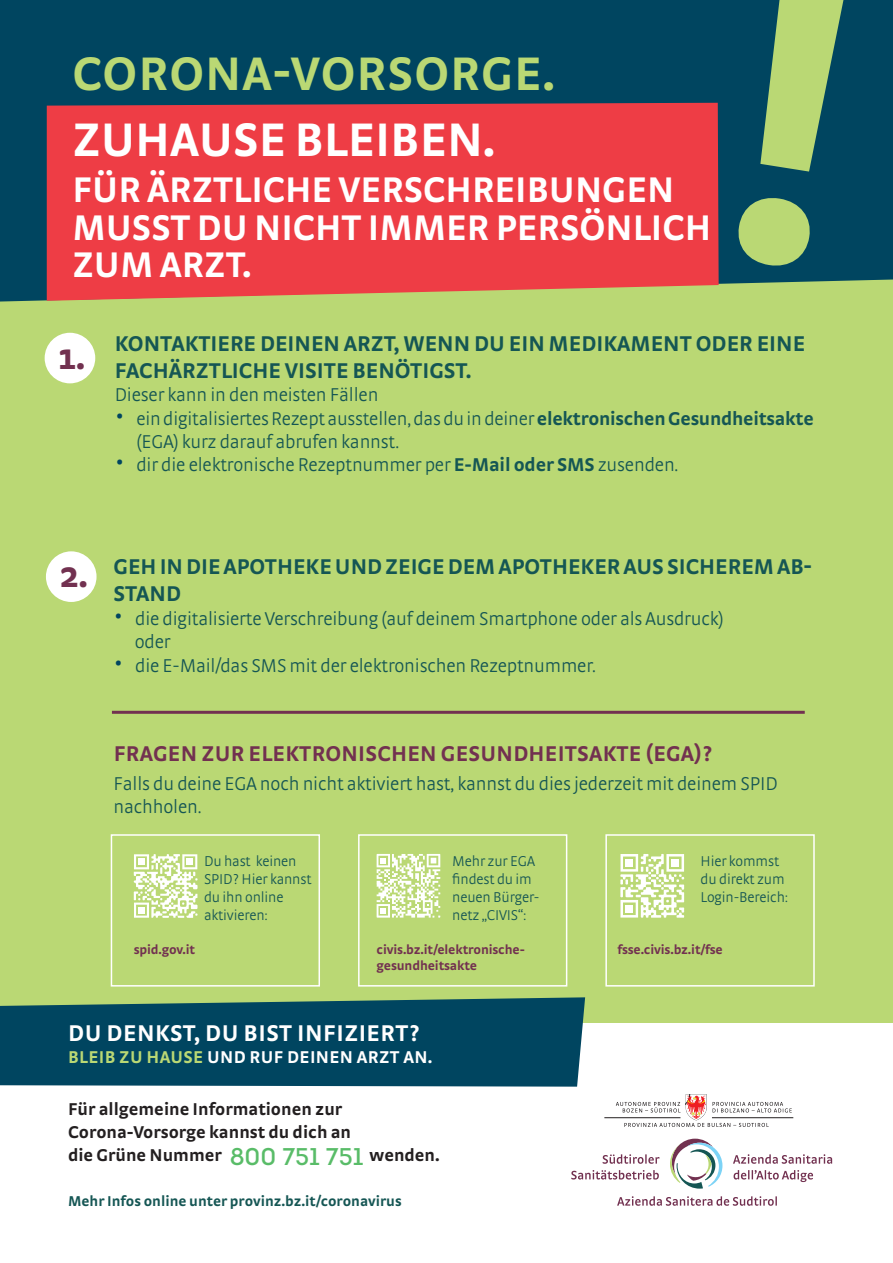
<style>
.page{position:relative;width:893px;height:1263px;background:#fff}
.page>*{position:absolute;margin:0;border:0;box-sizing:border-box;transform-origin:0 0}
.t1{font:700 49.5px "Strada OT";letter-spacing:.02em;color:#bad874}
.t2{font:700 49.5px "Strada OT";color:#fff}
.t3{font:700 37.5px/37.5px "Strada OT";color:#fff}
.t4{font:700 37.5px "Strada OT";color:#723150}
.t5{font:700 24px "Strada OT";letter-spacing:.02em;color:#fff}
.t6{font:700 22.5px/27px "Strada OT";color:#155654}
.t7{font:700 22.5px "Strada OT";letter-spacing:.01em;color:#723150}
.t8{font:300 19.5px/23.4px "Strada OT";letter-spacing:-.01em;color:#155654}
.t9{font:700 18px/23.2px "Strada OT";color:#231f20}
.t10{font:700 18px "Strada OT";letter-spacing:.02em;color:#fff}
.t11{font:300 15px/18px "Strada OT";letter-spacing:-.01em;color:#155654}
.t12{font:700 15px "Strada OT";color:#155654}
.t13{font:700 13.5px/16.2px "Strada OT";letter-spacing:-.01em;color:#723150}
.s1{font-size:30px;color:#004560}
.s2{font-weight:700}
.s3{color:#bad874}
.s4{font-family:"Intro";font-weight:400;font-size:24.15px;color:#59bc68}
</style>
<div class="page">
<div style="left:0;top:0;width:893px;height:1022px;background:#bad874"></div>
<div style="left:0;top:0;width:893px;height:302px;background:#004560"></div>
<div style="left:47px;top:103px;width:672px;height:198px;background:#ee3d45"></div>
<hr style="left:712px;top:1117px;width:81px;height:1px;background:#231f20">
<hr style="left:604px;top:1117px;width:76px;height:1px;background:#231f20">
<svg style="left:733px;top:1154px;width:99px;height:10px"></svg>
<svg style="left:734px;top:1170px;width:79px;height:12px"></svg>
<svg style="left:603px;top:1154px;width:56px;height:10px"></svg>
<svg style="left:571px;top:1170px;width:88px;height:9px"></svg>
<svg style="left:617px;top:1196px;width:160px;height:10px"></svg>
<svg style="left:670px;top:1139px;width:52px;height:49px"></svg>
<svg style="left:616px;top:1094px;width:176px;height:33px"></svg>
<svg style="left:736px;top:0;width:108px;height:268px"></svg>
<div style="left:45px;top:333px;width:50px;height:50px;background:#fff;border-radius:50%"></div>
<div style="left:46px;top:551px;width:51px;height:51px;background:#fff;border-radius:50%"></div>
<svg style="left:0;top:997px;width:585px;height:90px;background:#0c4e62"></svg>
<hr style="left:112px;top:711px;width:693px;height:3px;background:#723150">
<div style="left:111px;top:834px;width:209px;height:152px;border:2px solid #fff"></div>
<div style="left:358px;top:834px;width:209px;height:152px;border:2px solid #fff"></div>
<div style="left:605px;top:834px;width:210px;height:152px;border:2px solid #fff"></div>
<svg style="left:376px;top:854px;width:65px;height:64px"></svg>
<svg style="left:134px;top:854px;width:64px;height:64px"></svg>
<div style="left:138px;top:858px;width:7px;height:7px;background:#fff"></div>
<div style="left:187px;top:858px;width:6px;height:7px;background:#fff"></div>
<div style="left:138px;top:907px;width:7px;height:6px;background:#fff"></div>
<svg style="left:620px;top:854px;width:64px;height:64px"></svg>
<div style="left:625px;top:859px;width:8px;height:7px;background:#fff"></div>
<div style="left:671px;top:859px;width:8px;height:7px;background:#fff"></div>
<div style="left:626px;top:905px;width:7px;height:7px;background:#fff"></div>
<h1 class="t1" style="left:73px;top:44px;width:484px">CORONA-VORSORGE.</h1>
<h1 class="t2" style="left:73px;top:110px;width:424px">ZUHAUSE BLEIBEN.</h1>
<h2 class="t3" style="left:72px;top:171px;width:640px">FÜR ÄRZTLICHE VERSCHREIBUNGEN<br>MUSST DU NICHT IMMER PERSÖNLICH<br>ZUM ARZT.</h2>
<h2 class="t4" style="left:58px;top:334px;width:29px">1.</h2>
<p class="t6" style="left:115px;top:330px;width:692px">KONTAKTIERE DEINEN ARZT, WENN DU EIN MEDIKAMENT ODER EINE<br>FACHÄRZTLICHE VISITE BENÖTIGST.</p>
<p class="t8" style="left:115px;top:383px;width:265px">Dieser kann in den meisten Fällen</p>
<p class="t8" style="left:136px;top:407px;width:679px;text-indent:-21px"><span class="s1">•</span> ein digitalisiertes Rezept ausstellen, das du in deiner <span class="s2">elektronischen Gesundheitsakte </span>(EGA) kurz darauf abrufen kannst.</p>
<p class="t8" style="left:115px;top:453px;width:565px"><span class="s1">•</span> dir die elektronische Rezeptnummer per <span class="s2">E-Mail oder SMS</span> zusenden.</p>
<h2 class="t4" style="left:60px;top:552px;width:30px">2.</h2>
<p class="t6" style="left:114px;top:553px;width:700px">GEH IN DIE APOTHEKE UND ZEIGE DEM APOTHEKER AUS SICHEREM AB-<br>STAND</p>
<p class="t8" style="left:135px;top:607px;width:591px;text-indent:-21px"><span class="s1">•</span> die digitalisierte Verschreibung (auf deinem Smartphone oder als Ausdruck) oder</p>
<p class="t8" style="left:114px;top:654px;width:484px"><span class="s1">•</span> die E-Mail/das SMS mit der elektronischen Rezeptnummer.</p>
<p class="t7" style="left:114px;top:740px;width:600px">FRAGEN ZUR ELEKTRONISCHEN GESUNDHEITSAKTE (EGA)?</p>
<p class="t8" style="left:114px;top:772px;width:666px">Falls du deine EGA noch nicht aktiviert hast, kannst du dies jederzeit mit deinem SPID nachholen.</p>
<p class="t11" style="left:204px;top:852px;width:109px">Du hast keinen<br>SPID? Hier kannst du ihn online aktivieren:</p>
<p class="t11" style="left:452px;top:852px;width:89px">Mehr zur EGA findest du im neuen Bürger&shy;netz „CIVIS“:</p>
<p class="t11" style="left:701px;top:852px;width:89px">Hier kommst du direkt zum<br>Login-Bereich:</p>
<p class="t13" style="left:377px;top:941px;width:150px">civis.bz.it/elektronische&shy;gesundheitsakte</p>
<p class="t13" style="left:134px;top:941px;width:63px">spid.gov.it</p>
<p class="t13" style="left:617px;top:941px;width:107px">fsse.civis.bz.it/fse</p>
<p class="t5" style="left:68px;top:1018px;width:353px">DU DENKST, DU BIST INFIZIERT?</p>
<p class="t10" style="left:68px;top:1046px;width:366px"><span class="s3">BLEIB ZU HAUSE</span> UND RUF DEINEN ARZT AN.</p>
<p class="t9" style="left:68px;top:1097px;width:373px">Für allgemeine Informationen zur<br>Corona-Vorsorge kannst du dich an<br>die Grüne Nummer <span class="s4">800 751 751</span> wenden.</p>
<p class="t12" style="left:68px;top:1192px;width:335px">Mehr Infos online unter provinz.bz.it/coronavirus</p>
</div>
